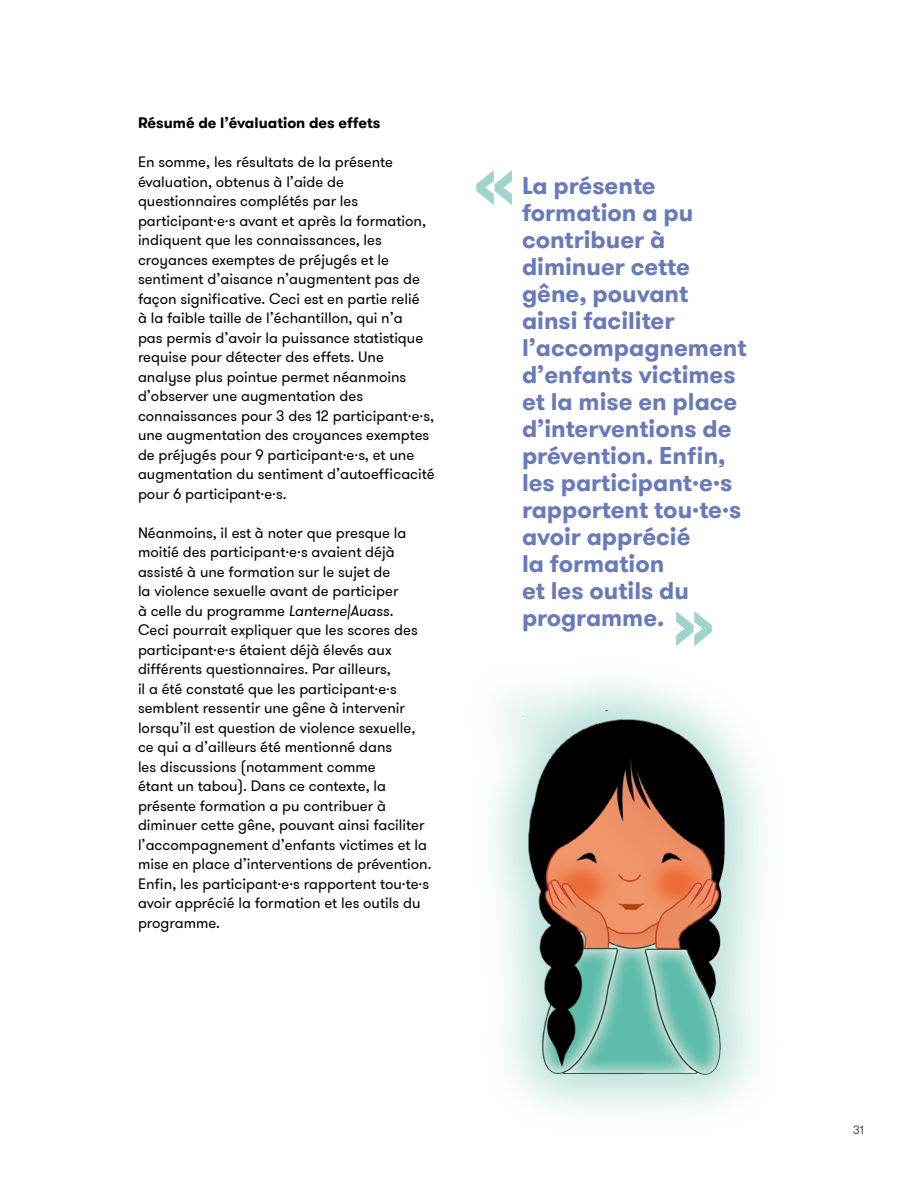
<style>
.page{position:relative;width:918px;height:1188px;background:#fff}
.page>*{position:absolute;margin:0;border:0;box-sizing:border-box;transform-origin:0 0}
.t1{font:700 82.5px "GT Walsheim";color:#a0d4cb}
.t2{font:700 24px/27px "GT Walsheim";color:#697abb}
.t3{font:15px/19.5px "GT Walsheim";color:#000}
.t4{font:700 15px "GT Walsheim";color:#000}
.t5{font:12px "GT Walsheim";color:#535253}
.s1{font-style:italic}
</style>
<div class="page">
<img style="left:492px;top:679px;width:270px;height:433px">
<p class="t4" style="left:138px;top:113px;width:244px">Résumé de l’évaluation des effets</p>
<p class="t3" style="left:138px;top:153px;width:298px">En somme, les résultats de la présente évaluation, obtenus à l’aide de questionnaires complétés par les participant·e·s avant et après la formation, indiquent que les connaissances, les croyances exemptes de préjugés et le sentiment d’aisance n’augmentent pas de façon significative. Ceci est en partie relié<br>à la faible taille de l’échantillon, qui n’a<br>pas permis d’avoir la puissance statistique requise pour détecter des effets. Une analyse plus pointue permet néanmoins d’observer une augmentation des connaissances pour 3 des 12 participant·e·s, une augmentation des croyances exemptes de préjugés pour 9 participant·e·s, et une augmentation du sentiment d’autoefficacité pour 6 participant·e·s.</p>
<p class="t3" style="left:138px;top:523px;width:295px">Néanmoins, il est à noter que presque la moitié des participant·e·s avaient déjà assisté à une formation sur le sujet de<br>la violence sexuelle avant de participer<br>à celle du programme <span class="s1">Lanterne|Auass</span>.<br>Ceci pourrait expliquer que les scores des participant·e·s étaient déjà élevés aux différents questionnaires. Par ailleurs,<br>il a été constaté que les participant·e·s semblent ressentir une gêne à intervenir lorsqu’il est question de violence sexuelle, ce qui a d’ailleurs été mentionné dans<br>les discussions (notamment comme<br>étant un tabou). Dans ce contexte, la présente formation a pu contribuer à diminuer cette gêne, pouvant ainsi faciliter l’accompagnement d’enfants victimes et la mise en place d’interventions de prévention.<br>Enfin, les participant·e·s rapportent tou·te·s avoir apprécié la formation et les outils du programme.</p>
<h1 class="t1" style="left:473px;top:129px;width:44px">«</h1>
<p class="t2" style="left:522px;top:172px;width:226px">La présente formation a pu contribuer à diminuer cette gêne, pouvant ainsi faciliter l’accompagnement d’enfants victimes et la mise en place d’interventions de prévention. Enfin, les participant·e·s rapportent tou·te·s avoir apprécié<br>la formation<br>et les outils du programme.</p>
<h1 class="t1" style="left:673px;top:570px;width:44px">»</h1>
<p class="t5" style="left:853px;top:1122px;width:12px">31</p>
</div>
